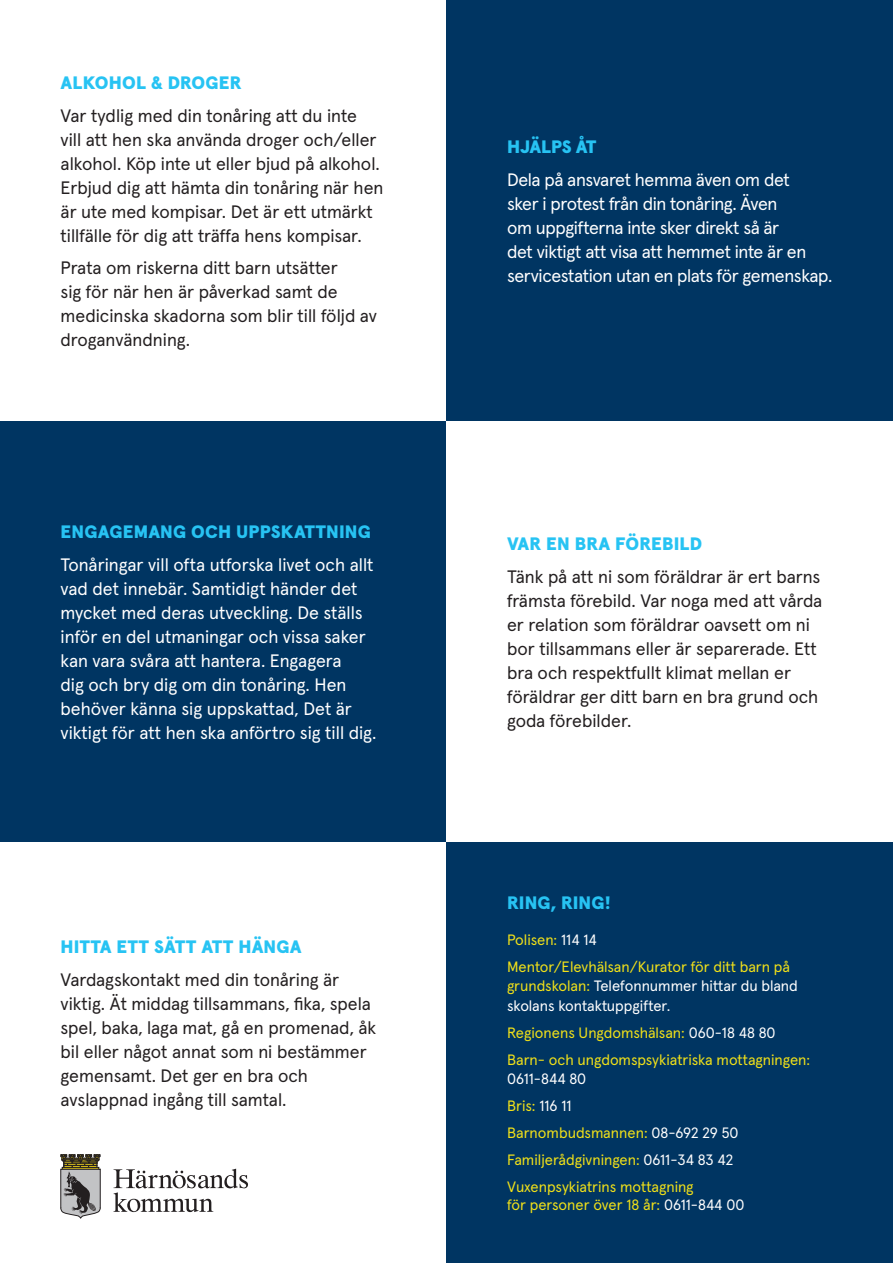
<style>
.page{position:relative;width:893px;height:1263px;background:#fff}
.page>*{position:absolute;margin:0;border:0;box-sizing:border-box;transform-origin:0 0}
.t1{font:18px/24px "Apercu";color:#231f20}
.t2{font:18px/24px "Apercu";letter-spacing:-.01em;color:#fff}
.t3{font:900 18px "Apercu";letter-spacing:.01em;color:#27c3f3}
.t4{font:900 18px "Apercu";letter-spacing:-.025em;color:#27c3f3}
.t5{font:15px/27px "Apercu";color:#f0e019}
.t6{font:15px/19.5px "Apercu";color:#fff}
.s1{color:#fff}
.s2{color:#f0e019}
</style>
<div class="page">
<div style="left:446px;top:0;width:447px;height:421px;background:#003562"></div>
<div style="left:0;top:421px;width:446px;height:421px;background:#003562"></div>
<div style="left:446px;top:842px;width:447px;height:421px;background:#003562"></div>
<svg style="left:61px;top:1154px;width:40px;height:64px"></svg>
<svg style="left:113px;top:1169px;width:135px;height:43px"></svg>
<p class="t3" style="left:61px;top:69px;width:183px">ALKOHOL &amp; DROGER</p>
<p class="t1" style="left:61px;top:102px;width:324px">Var tydlig med din tonåring att du inte<br>vill att hen ska använda droger och/eller alkohol. Köp inte ut eller bjud på alkohol.<br>Erbjud dig att hämta din tonåring när hen är ute med kompisar. Det är ett utmärkt tillfälle för dig att träffa hens kompisar.</p>
<p class="t1" style="left:61px;top:254px;width:318px">Prata om riskerna ditt barn utsätter<br>sig för när hen är påverkad samt de medicinska skadorna som blir till följd av droganvändning.</p>
<p class="t3" style="left:61px;top:518px;width:312px">ENGAGEMANG OCH UPPSKATTNING</p>
<p class="t2" style="left:61px;top:551px;width:317px">Tonåringar vill ofta utforska livet och allt vad det innebär. Samtidigt händer det mycket med deras utveckling. De ställs inför en del utmaningar och vissa saker kan vara svåra att hantera. Engagera<br>dig och bry dig om din tonåring. Hen behöver känna sig uppskattad, Det är viktigt för att hen ska anförtro sig till dig.</p>
<p class="t3" style="left:61px;top:932px;width:243px">HITTA ETT SÄTT ATT HÄNGA</p>
<p class="t1" style="left:61px;top:965px;width:317px">Vardagskontakt med din tonåring är viktig. Ät middag tillsammans, fika, spela spel, baka, laga mat, gå en promenad, åk bil eller något annat som ni bestämmer gemensamt. Det ger en bra och avslappnad ingång till samtal.</p>
<p class="t4" style="left:507px;top:133px;width:91px">HJÄLPS ÅT</p>
<p class="t2" style="left:507px;top:166px;width:327px">Dela på ansvaret hemma även om det<br>sker i protest från din tonåring. Även<br>om uppgifterna inte sker direkt så är<br>det viktigt att visa att hemmet inte är en servicestation utan en plats för gemenskap.</p>
<p class="t3" style="left:507px;top:530px;width:197px">VAR EN BRA FÖREBILD</p>
<p class="t1" style="left:507px;top:563px;width:317px">Tänk på att ni som föräldrar är ert barns främsta förebild. Var noga med att vårda er relation som föräldrar oavsett om ni bor tillsammans eller är separerade. Ett bra och respektfullt klimat mellan er föräldrar ger ditt barn en bra grund och goda förebilder.</p>
<p class="t3" style="left:507px;top:888px;width:105px">RING, RING!</p>
<p class="t5" style="left:507px;top:924px;width:284px">Polisen: <span class="s1">114 14<br></span>Mentor/Elevhälsan/Kurator för ditt barn på</p>
<p class="t6" style="left:507px;top:975px;width:292px"><span class="s2">grundskolan:</span> Telefonnummer hittar du bland skolans kontaktuppgifter.</p>
<p class="t5" style="left:507px;top:1017px;width:305px">Regionens Ungdomshälsan: <span class="s1">060-18 48 80<br></span>Barn- och ungdomspsykiatriska mottagningen:</p>
<p class="t5" style="left:507px;top:1064px;width:233px"><span class="s1">0611-844 80<br></span>Bris: <span class="s1">116 11<br></span>Barnombudsmannen: <span class="s1">08-692 29 50<br></span>Familjerådgivningen: <span class="s1">0611-34 83 42<br></span>Vuxenpsykiatrins mottagning</p>
<p class="t5" style="left:507px;top:1190px;width:239px">för personer över 18 år: <span class="s1">0611-844 00</span></p>
</div>
